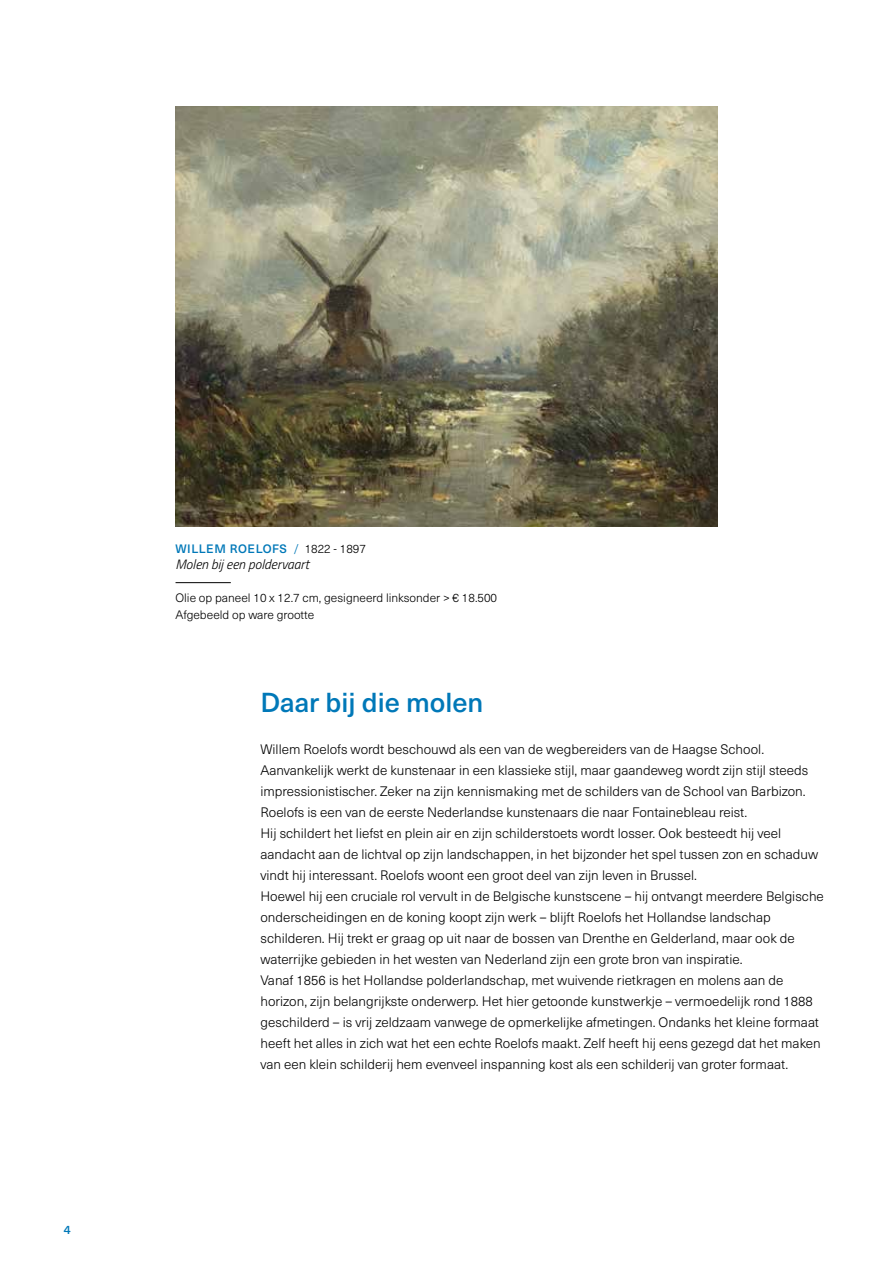
<style>
.page{position:relative;width:893px;height:1263px;background:#fff}
.page>*{position:absolute;margin:0;border:0;box-sizing:border-box;transform-origin:0 0}
.t1{font:500 27px "Neue Haas Unica W1 G";color:#0078b8}
.t2{font:300 13.5px/21px "Neue Haas Unica W1 G";color:#000}
.t3{font:italic 300 13.5px "Titillium Web";color:#000}
.t4{font:300 12px/16.5px "Neue Haas Unica W1 G";color:#000}
.t5{font:500 12px "Neue Haas Unica W1 G";letter-spacing:.05em;color:#0078b8}
.s1{font-weight:300}
.s2{font-weight:300;color:#000}
</style>
<div class="page">
<img style="left:176px;top:107px;width:541px;height:420px">
<hr style="left:176px;top:582px;width:55px;height:1px;background:#000">
<p class="t5" style="left:64px;top:1223px;width:8px">4</p>
<p class="t5" style="left:176px;top:542px;width:192px">WILLEM ROELOFS <span class="s1">∕</span> <span class="s2">1822 - 1897</span></p>
<p class="t3" style="left:176px;top:559px;width:135px">Molen bij een poldervaart</p>
<p class="t4" style="left:176px;top:590px;width:323px">Olie op paneel 10 x 12.7 cm, gesigneerd linksonder &gt; € 18.500<br>Afgebeeld op ware grootte</p>
<h1 class="t1" style="left:260px;top:687px;width:225px">Daar bij die molen</h1>
<p class="t2" style="left:260px;top:739px;width:565px">Willem Roelofs wordt beschouwd als een van de wegbereiders van de Haagse School.<br>Aanvankelijk werkt de kunstenaar in een klassieke stijl, maar gaandeweg wordt zijn stijl steeds impressionistischer. Zeker na zijn kennismaking met de schilders van de School van Barbizon.<br>Roelofs is een van de eerste Nederlandse kunstenaars die naar Fontainebleau reist.<br>Hij schildert het liefst en plein air en zijn schilderstoets wordt losser. Ook besteedt hij veel aandacht aan de lichtval op zijn landschappen, in het bijzonder het spel tussen zon en schaduw vindt hij interessant. Roelofs woont een groot deel van zijn leven in Brussel.<br>Hoewel hij een cruciale rol vervult in de Belgische kunstscene – hij ontvangt meerdere Belgische onderscheidingen en de koning koopt zijn werk – blijft Roelofs het Hollandse landschap schilderen. Hij trekt er graag op uit naar de bossen van Drenthe en Gelderland, maar ook de waterrijke gebieden in het westen van Nederland zijn een grote bron van inspiratie.<br>Vanaf 1856 is het Hollandse polderlandschap, met wuivende rietkragen en molens aan de horizon, zijn belangrijkste onderwerp. Het hier getoonde kunstwerkje – vermoedelijk rond 1888 geschilderd – is vrij zeldzaam vanwege de opmerkelijke afmetingen. Ondanks het kleine formaat heeft het alles in zich wat het een echte Roelofs maakt. Zelf heeft hij eens gezegd dat het maken van een klein schilderij hem evenveel inspanning kost als een schilderij van groter formaat.</p>
</div>
